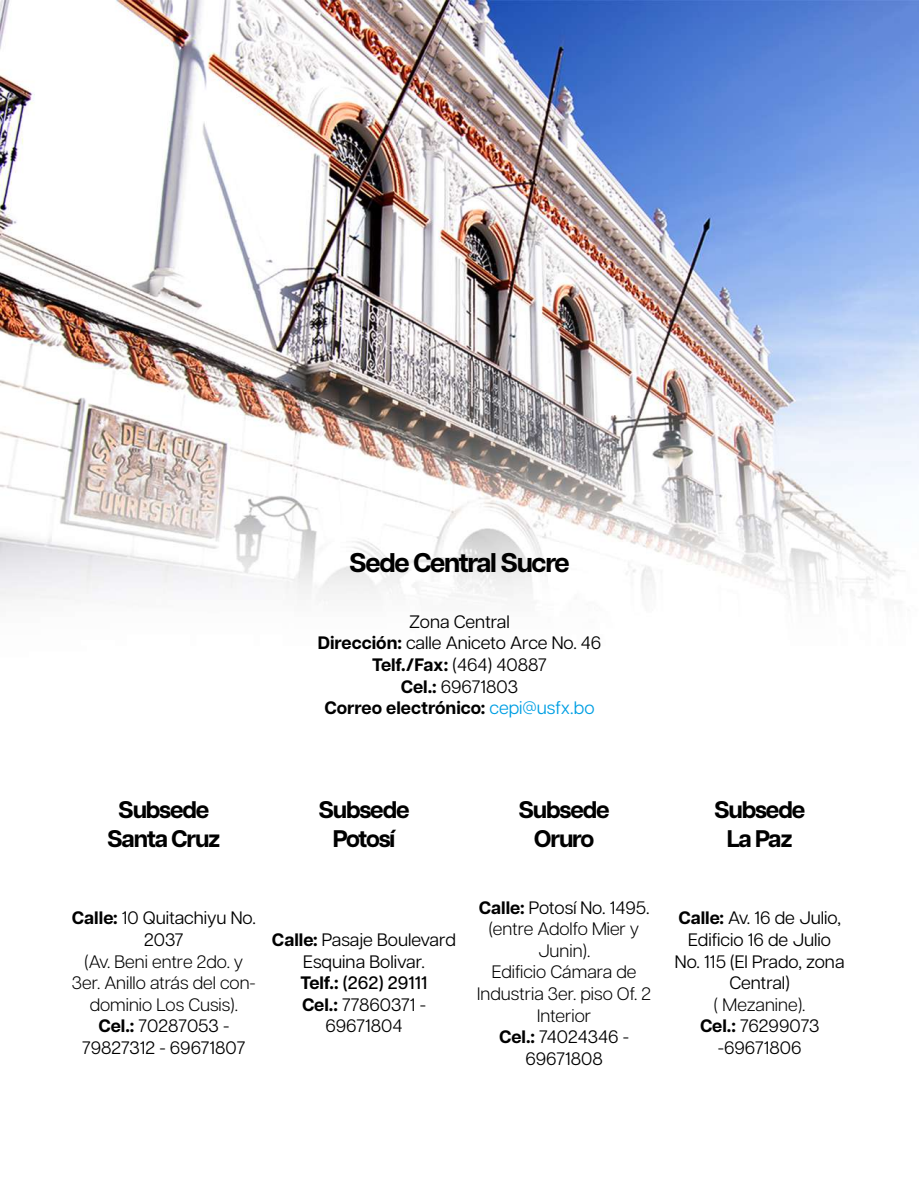
<style>
.page{position:relative;width:919px;height:1188px;background:#fff}
.page>*{position:absolute;margin:0;border:0;box-sizing:border-box;transform-origin:0 0}
.t1{font:700 27px "Articulat CF";letter-spacing:-.05em;color:#000}
.t2{font:700 24px/28.8px "Articulat CF";letter-spacing:-.05em;color:#000;text-align:center}
.t3{font:18px/21.6px "Articulat CF";color:#000;text-align:center}
.t4{font:300 18px/21.6px "Articulat CF";color:#000;text-align:center}
.s1{font-weight:700}
.s2{color:#009fe3}
.s3{font-weight:400}
.s4{font-weight:500}
.s5{font-weight:300}
</style>
<div class="page">
<img style="left:0;top:0;width:918px;height:601px">
<h1 class="t1" style="left:349px;top:546px;width:222px">Sede Central Sucre</h1>
<p class="t3" style="left:317px;top:611px;width:285px">Zona Central<br><span class="s1">Dirección:</span> calle Aniceto Arce No. 46<br><span class="s1">Telf./Fax:</span> (464) 40887<br><span class="s1">Cel.:</span> 69671803<br><span class="s1">Correo electrónico:</span> <span class="s2">cepi@usfx.bo</span></p>
<h2 class="t2" style="left:107px;top:797px;width:115px">Subsede<br>Santa Cruz</h2>
<h2 class="t2" style="left:318px;top:797px;width:93px">Subsede<br>Potosí</h2>
<h2 class="t2" style="left:518px;top:797px;width:93px">Subsede<br>Oruro</h2>
<h2 class="t2" style="left:714px;top:797px;width:93px">Subsede<br>La Paz</h2>
<p class="t3" style="left:72px;top:908px;width:185px"><span class="s1">Calle:</span> 10 Quitachiyu No.<br>2037</p>
<p class="t4" style="left:72px;top:951px;width:185px">(Av. Beni entre 2do. y<br>3er. Anillo atrás del con&shy;dominio Los Cusis).<br><span class="s1">Cel.:</span> <span class="s3">70287053 -<br>79827312 - 69671807</span></p>
<p class="t3" style="left:272px;top:929px;width:185px"><span class="s1">Calle:</span> Pasaje Boulevard<br>Esquina Bolivar.<br><span class="s1">Telf.:</span> <span class="s4">(262) 29111<br></span><span class="s1">Cel.:</span> 77860371 -<br>69671804</p>
<p class="t4" style="left:477px;top:897px;width:175px"><span class="s1">Calle:</span> <span class="s3">Potosí No. 1495. </span>(entre Adolfo Mier y<br>Junin).<br>Edificio Cámara de<br>Industria 3er. piso Of. 2<br>Interior<br><span class="s1">Cel.:</span> <span class="s3">74024346 -<br>69671808</span></p>
<p class="t3" style="left:674px;top:908px;width:171px"><span class="s1">Calle:</span> Av. 16 de Julio,<br>Edificio 16 de Julio<br>No. 115 (El Prado, zona<br>Central)</p>
<p class="t3" style="left:700px;top:994px;width:121px"><span class="s5">( Mezanine).<br></span><span class="s1">Cel.:</span> 76299073 -69671806</p>
</div>
